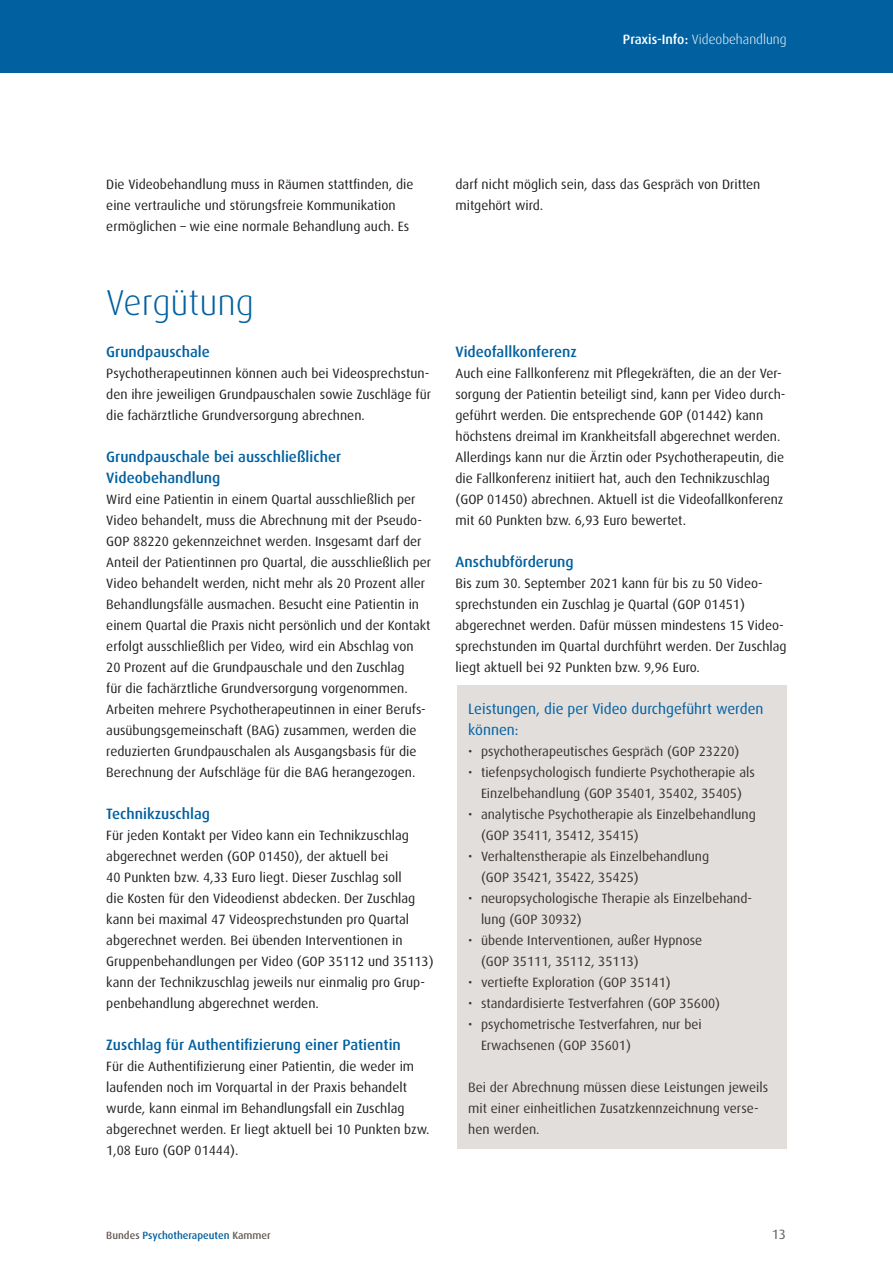
<style>
.page{position:relative;width:893px;height:1263px;background:#fff}
.page>*{position:absolute;margin:0;border:0;box-sizing:border-box;transform-origin:0 0}
.t1{font:300 36px "Dax";color:#0060a0}
.t2{font:500 15px/21px "Dax";color:#0060a0}
.t3{font:15px/21px "Dax";color:#0060a0}
.t4{font:13.5px/21px "Dax";color:#231f20}
.t5{font:13.5px/21px "Dax";color:#3a332f}
.t6{font:300 13.5px "Dax";color:#fff}
.t7{font:13.5px "Dax";color:#655c57}
.t8{font:500 10.5px "Dax";color:#0060a0}
.s1{font-weight:500}
.s2{color:#655c57}
</style>
<div class="page">
<div style="left:0;top:0;width:893px;height:72px;background:#0060a0"></div>
<div style="left:457px;top:686px;width:330px;height:463px;background:#e1dedc"></div>
<p class="t6" style="left:623px;top:32px;width:165px"><span class="s1">Praxis-Info:</span> Videobehandlung</p>
<p class="t4" style="left:106px;top:174px;width:309px">Die Videobehandlung muss in Räumen stattfinden, die eine vertrauliche und störungsfreie Kommunikation ermöglichen – wie eine normale Behandlung auch. Es</p>
<p class="t4" style="left:455px;top:174px;width:306px">darf nicht möglich sein, dass das Gespräch von Dritten mitgehört wird.</p>
<h1 class="t1" style="left:106px;top:283px;width:149px">Vergütung</h1>
<p class="t2" style="left:106px;top:341px;width:105px">Grundpauschale</p>
<p class="t4" style="left:106px;top:363px;width:326px">Psychotherapeutinnen können auch bei Videosprechstun&shy;den ihre jeweiligen Grundpauschalen sowie Zuschläge für die fachärztliche Grundversorgung abrechnen.</p>
<p class="t2" style="left:106px;top:446px;width:236px">Grundpauschale bei ausschließlicher<br>Videobehandlung</p>
<p class="t4" style="left:106px;top:489px;width:326px">Wird eine Patientin in einem Quartal ausschließlich per Video behandelt, muss die Abrechnung mit der Pseudo-GOP 88220 gekennzeichnet werden. Insgesamt darf der Anteil der Patientinnen pro Quartal, die ausschließlich per Video behandelt werden, nicht mehr als 20 Prozent aller Behandlungsfälle ausmachen. Besucht eine Patientin in einem Quartal die Praxis nicht persönlich und der Kontakt erfolgt ausschließlich per Video, wird ein Abschlag von<br>20 Prozent auf die Grundpauschale und den Zuschlag<br>für die fachärztliche Grundversorgung vorgenommen.<br>Arbeiten mehrere Psychotherapeutinnen in einer Berufs&shy;ausübungsgemeinschaft (BAG) zusammen, werden die reduzierten Grundpauschalen als Ausgangsbasis für die Berechnung der Aufschläge für die BAG herangezogen.</p>
<p class="t2" style="left:106px;top:803px;width:105px">Technikzuschlag</p>
<p class="t4" style="left:106px;top:825px;width:329px">Für jeden Kontakt per Video kann ein Technikzuschlag abgerechnet werden (GOP 01450), der aktuell bei<br>40 Punkten bzw. 4,33 Euro liegt. Dieser Zuschlag soll<br>die Kosten für den Videodienst abdecken. Der Zuschlag kann bei maximal 47 Videosprechstunden pro Quartal abgerechnet werden. Bei übenden Interventionen in Gruppenbehandlungen per Video (GOP 35112 und 35113) kann der Technikzuschlag jeweils nur einmalig pro Grup&shy;penbehandlung abgerechnet werden.</p>
<p class="t2" style="left:106px;top:1034px;width:296px">Zuschlag für Authentifizierung einer Patientin</p>
<p class="t4" style="left:106px;top:1056px;width:325px">Für die Authentifizierung einer Patientin, die weder im laufenden noch im Vorquartal in der Praxis behandelt wurde, kann einmal im Behandlungsfall ein Zuschlag abgerechnet werden. Er liegt aktuell bei 10 Punkten bzw.<br>1,08 Euro (GOP 01444).</p>
<p class="t2" style="left:455px;top:341px;width:123px">Videofallkonferenz</p>
<p class="t4" style="left:455px;top:363px;width:331px">Auch eine Fallkonferenz mit Pflegekräften, die an der Ver&shy;sorgung der Patientin beteiligt sind, kann per Video durch&shy;geführt werden. Die entsprechende GOP (01442) kann höchstens dreimal im Krankheitsfall abgerechnet werden.<br>Allerdings kann nur die Ärztin oder Psychotherapeutin, die die Fallkonferenz initiiert hat, auch den Technikzuschlag (GOP 01450) abrechnen. Aktuell ist die Videofallkonferenz mit 60 Punkten bzw. 6,93 Euro bewertet.</p>
<p class="t2" style="left:455px;top:551px;width:120px">Anschubförderung</p>
<p class="t4" style="left:455px;top:573px;width:333px">Bis zum 30. September 2021 kann für bis zu 50 Video&shy;sprechstunden ein Zuschlag je Quartal (GOP 01451) abgerechnet werden. Dafür müssen mindestens 15 Video&shy;sprechstunden im Quartal durchführt werden. Der Zuschlag liegt aktuell bei 92 Punkten bzw. 9,96 Euro.</p>
<p class="t3" style="left:468px;top:698px;width:297px">Leistungen, die per Video durchgeführt werden können:</p>
<p class="t5" style="left:468px;top:741px;width:273px">• psychotherapeutisches Gespräch (GOP 23220)</p>
<p class="t5" style="left:468px;top:762px;width:288px;text-align:center">• tiefenpsychologisch fundierte Psychotherapie als<br>Einzelbehandlung (GOP 35401, 35402, 35405)</p>
<p class="t5" style="left:481px;top:804px;width:276px;text-indent:-13px">• analytische Psychotherapie als Einzelbehandlung (GOP 35411, 35412, 35415)</p>
<p class="t5" style="left:481px;top:846px;width:230px;text-indent:-13px">• Verhaltenstherapie als Einzelbehandlung (GOP 35421, 35422, 35425)</p>
<p class="t5" style="left:481px;top:888px;width:273px;text-indent:-13px">• neuropsychologische Therapie als Einzelbehand&shy;lung (GOP 30932)</p>
<p class="t5" style="left:481px;top:930px;width:223px;text-indent:-13px">• übende Interventionen, außer Hypnose (GOP 35111, 35112, 35113)</p>
<p class="t5" style="left:468px;top:972px;width:204px">• vertiefte Exploration (GOP 35141)</p>
<p class="t5" style="left:468px;top:993px;width:253px">• standardisierte Testverfahren (GOP 35600)</p>
<p class="t5" style="left:481px;top:1014px;width:222px;text-indent:-13px">• psychometrische Testverfahren, nur bei<br>Erwachsenen (GOP 35601)</p>
<p class="t5" style="left:468px;top:1077px;width:302px">Bei der Abrechnung müssen diese Leistungen jeweils mit einer einheitlichen Zusatzkennzeichnung verse&shy;hen werden.</p>
<p class="t8" style="left:106px;top:1229px;width:166px"><span class="s2">Bundes</span> Psychotherapeuten <span class="s2">Kammer</span></p>
<p class="t7" style="left:772px;top:1227px;width:16px">13</p>
</div>
